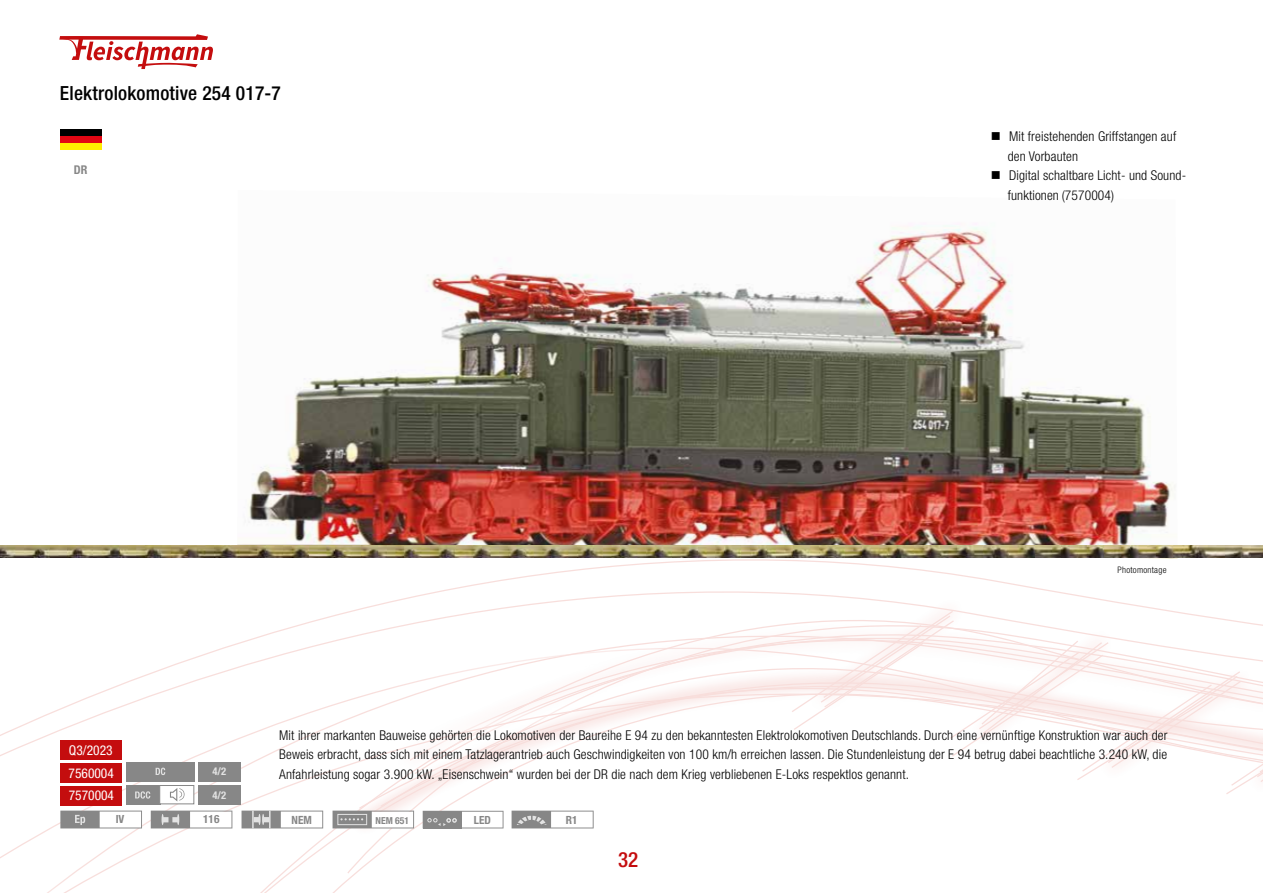
<style>
.page{position:relative;width:1263px;height:893px;background:#fff}
.page>*{position:absolute;margin:0;border:0;box-sizing:border-box;transform-origin:0 0}
.t1{font:500 condensed 21px "Helvetica Neue LT Std";color:#c40d0e}
.t2{font:500 condensed 19.5px "Helvetica Neue LT Std";letter-spacing:.01em;color:#000}
.t3{font:300 condensed 13.5px/19.5px "Helvetica Neue LT Std";letter-spacing:.01em;color:#000}
.t4{font:condensed 13.5px "Helvetica Neue LT Std";color:#fff}
.t5{font:700 condensed 12px "Helvetica Neue";color:#878787}
.t6{font:700 condensed 11.4px "Helvetica Neue LT Std";color:#878787}
.t7{font:700 condensed 11.25px "Helvetica Neue LT Std";color:#878787}
.t8{font:700 condensed 10.65px/23.4px "Helvetica Neue LT Std";color:#e3e3e3}
.t9{font:700 condensed 9.6px "Helvetica Neue LT Std";color:#878787}
.t10{font:300 condensed 9px "Helvetica Neue LT Std";letter-spacing:.03em;color:#000}
</style>
<div class="page">
<svg style="left:0;top:545px;width:1263px;height:348px"></svg>
<img style="left:237px;top:223px;width:940px;height:336px">
<svg style="left:59px;top:34px;width:154px;height:35px"></svg>
<div style="left:60px;top:129px;width:42px;height:7px;background:#000"></div>
<div style="left:60px;top:136px;width:42px;height:7px;background:#e30613"></div>
<div style="left:60px;top:143px;width:42px;height:7px;background:#ffed00"></div>
<svg style="left:60px;top:811px;width:82px;height:17px"></svg>
<div style="left:104px;top:812px;width:32px;height:14px;background:#fff"></div>
<svg style="left:151px;top:811px;width:81px;height:17px"></svg>
<svg style="left:242px;top:811px;width:81px;height:17px"></svg>
<div style="left:60px;top:763px;width:62px;height:20px;background:#c40d0e"></div>
<div style="left:60px;top:740px;width:62px;height:20px;background:#c40d0e"></div>
<div style="left:60px;top:786px;width:62px;height:19px;background:#c40d0e"></div>
<div style="left:198px;top:762px;width:43px;height:19px;background:#878787"></div>
<div style="left:198px;top:785px;width:43px;height:19px;background:#878787"></div>
<div style="left:126px;top:785px;width:34px;height:19px;background:#878787"></div>
<div style="left:159px;top:785px;width:35px;height:19px;background:#fff;border:1px solid #878787"></div>
<svg style="left:170px;top:788px;width:14px;height:13px"></svg>
<svg style="left:135px;top:791px;width:15px;height:8px"></svg>
<div style="left:126px;top:762px;width:68px;height:19px;background:#878787"></div>
<svg style="left:156px;top:768px;width:9px;height:7px"></svg>
<svg style="left:423px;top:811px;width:80px;height:17px"></svg>
<svg style="left:333px;top:811px;width:81px;height:17px"></svg>
<svg style="left:512px;top:811px;width:82px;height:17px"></svg>
<img style="left:0;top:546px;width:1263px;height:12px">
<h2 class="t2" style="left:60px;top:81px;width:223px">Elektrolokomotive 254 017-7</h2>
<p class="t5" style="left:74px;top:160px;width:15px">DR</p>
<p class="t3" style="left:1008px;top:127px;width:170px;text-indent:-17px">■ Mit freistehenden Griffstangen auf den Vorbauten</p>
<p class="t3" style="left:1008px;top:166px;width:180px;text-indent:-17px">■ Digital schaltbare Licht- und Sound&shy;funktionen (7570004)</p>
<p class="t10" style="left:1117px;top:565px;width:50px">Photomontage</p>
<p class="t4" style="left:69px;top:742px;width:45px">Q3/2023</p>
<p class="t4" style="left:69px;top:788px;width:47px">7570004</p>
<p class="t4" style="left:69px;top:765px;width:47px">7560004</p>
<p class="t8" style="left:212px;top:760px;width:15px">4/2<br>4/2</p>
<p class="t3" style="left:279px;top:725px;width:890px;text-align:justify">Mit ihrer markanten Bauweise gehörten die Lokomotiven der Baureihe E 94 zu den bekanntesten Elektrolokomotiven Deutschlands. Durch eine vernünftige Konstruktion war auch der Beweis erbracht, dass sich mit einem Tatzlagerantrieb auch Geschwindigkeiten von 100 km/h erreichen lassen. Die Stundenleistung der E 94 betrug dabei beachtliche 3.240 kW, die Anfahrleistung sogar 3.900 kW. „Eisenschwein“ wurden bei der DR die nach dem Krieg verbliebenen E-Loks respektlos genannt.</p>
<p class="t7" style="left:116px;top:812px;width:10px">IV</p>
<p class="t6" style="left:203px;top:812px;width:18px">116</p>
<p class="t6" style="left:292px;top:813px;width:22px">NEM</p>
<p class="t9" style="left:376px;top:814px;width:35px">NEM 651</p>
<p class="t7" style="left:474px;top:813px;width:19px">LED</p>
<p class="t7" style="left:566px;top:813px;width:13px">R1</p>
<h1 class="t1" style="left:618px;top:847px;width:22px">32</h1>
</div>
